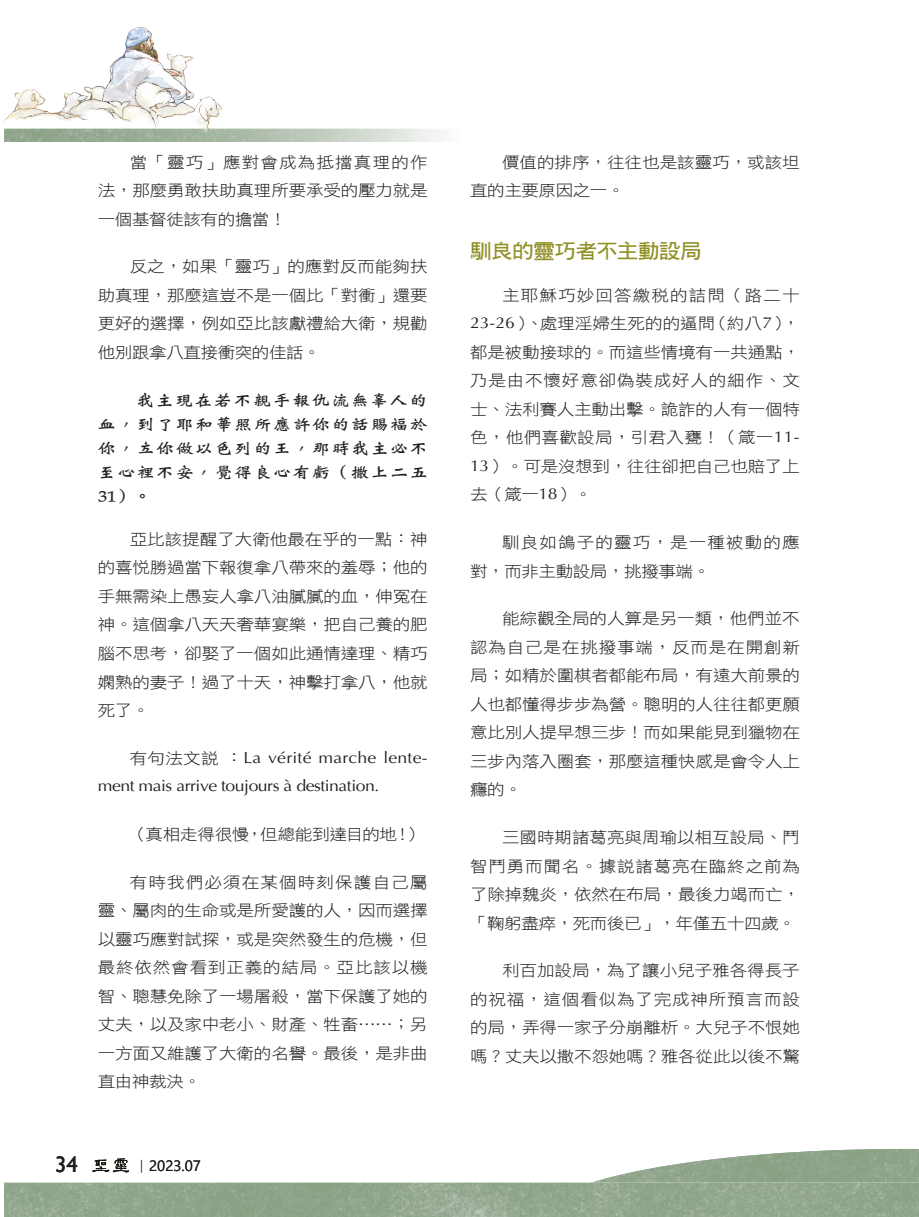
<style>
.page{position:relative;width:919px;height:1217px;background:#fff}
.page>*{position:absolute;margin:0;border:0;box-sizing:border-box;transform-origin:0 0}
.t1{font:22.5px "Gill Sans";color:#231f20}
.大標{font:20.25px "DF Hei W7 WIN BF";letter-spacing:-.035em;color:#919129;scale:1.08 1}
.Normal經文{font:16.2px/24px "DF Wei Bei W7 WINP BF";letter-spacing:.08em;color:#231f20;text-align:justify;scale:1.11 1}
.t2{font:15.75px/28.5px "DF Hei W3 WIN BF";letter-spacing:-.01em;color:#231f20;text-align:justify;scale:1.11 1}
.t3{font:15.75px/28.5px "Optima";letter-spacing:-.025em;color:#231f20;scale:1.11 1}
.t4{font:15.75px/28.5px "DF Hei W3 WIN BF";letter-spacing:.065em;color:#231f20;scale:1.11 1}
.t5{font:15px "Segoe UI";color:#231f20}
.s1{font-family:"DF Hei W3 WIN BF"}
.s2{font-family:"Adobe Ming Std";font-weight:300}
.s3{font-family:"Optima"}
</style>
<div class="page">
<img style="left:597px;top:1148px;width:321px;height:33px">
<svg style="left:92px;top:1158px;width:37px;height:14px"></svg>
<img style="left:4px;top:1181px;width:914px;height:35px">
<img style="left:4px;top:27px;width:440px;height:114px">
<p class="t2" style="left:98px;top:148px;width:298px;text-indent:32px">當「靈巧」應對會成為抵擋真理的作法，那麼勇敢扶助真理所要承受的壓力就是一個基督徒該有的擔當！</p>
<p class="t2" style="left:98px;top:252px;width:298px;text-indent:32px">反之，如果「靈巧」的應對反而能夠扶助真理，那麼這豈不是一個比「對衝」還要更好的選擇，例如亞比該獻禮給大衛，規勸他別跟拿八直接衝突的佳話。</p>
<p class="Normal經文" style="left:98px;top:388px;width:298px;text-indent:38px">我主現在若不親手報仇流無辜人的血，到了耶和華照所應許你的話賜福於你，立你做以色列的王，那時我主必不至心裡不安，覺得良心有虧（撒上二五31）。</p>
<p class="t2" style="left:98px;top:525px;width:298px;text-indent:32px">亞比該提醒了大衛他最在乎的一點：神的喜悅勝過當下報復拿八帶來的羞辱；他的手無需染上愚妄人拿八油膩膩的血，伸冤在神。這個拿八天天奢華宴樂，把自己養的肥腦不思考，卻娶了一個如此通情達理、精巧嫻熟的妻子！過了十天，神擊打拿八，他就死了。</p>
<p class="t3" style="left:98px;top:743px;width:298px;text-indent:32px"><span class="s1">有句法文說：</span>La vérité marche lente&shy;ment mais arrive toujours à destination.</p>
<p class="t2" style="left:130px;top:819px;width:266px">（真相走得很慢，但總能到達目的地！）</p>
<p class="t2" style="left:98px;top:867px;width:298px;text-indent:32px">有時我們必須在某個時刻保護自己屬靈、屬肉的生命或是所愛護的人，因而選擇以靈巧應對試探，或是突然發生的危機，但最終依然會看到正義的結局。亞比該以機智、聰慧免除了一場屠殺，當下保護了她的丈夫，以及家中老小、財產、牲畜……；另一方面又維護了大衛的名譽。最後，是非曲直由神裁決。</p>
<p class="t1" style="left:55px;top:1150px;width:24px">34</p>
<p class="t5" style="left:134px;top:1151px;width:68px"><span class="s2">｜</span>2023.07</p>
<p class="t2" style="left:470px;top:148px;width:298px;text-indent:32px">價值的排序，往往也是該靈巧，或該坦直的主要原因之一。</p>
<p class="大標" style="left:470px;top:241px;width:216px">馴良的靈巧者不主動設局</p>
<p class="t2" style="left:470px;top:281px;width:298px;text-indent:32px">主耶穌巧妙回答繳稅的詰問（路二十<span class="s3">23-26</span>）、處理淫婦生死的的逼問（約八<span class="s3">7</span>），都是被動接球的。而這些情境有一共通點，乃是由不懷好意卻偽裝成好人的細作、文士、法利賽人主動出擊。詭詐的人有一個特色，他們喜歡設局，引君入甕！（箴一<span class="s3">11- 13</span>）。可是沒想到，往往卻把自己也賠了上去（箴一<span class="s3">18</span>）。</p>
<p class="t4" style="left:470px;top:528px;width:298px;text-indent:32px">馴良如鴿子的靈巧，是一種被動的應對，而非主動設局，挑撥事端。</p>
<p class="t2" style="left:470px;top:604px;width:298px;text-indent:32px">能綜觀全局的人算是另一類，他們並不認為自己是在挑撥事端，反而是在開創新局；如精於圍棋者都能布局，有遠大前景的人也都懂得步步為營。聰明的人往往都更願意比別人提早想三步！而如果能見到獵物在三步內落入圈套，那麼這種快感是會令人上癮的。</p>
<p class="t2" style="left:470px;top:822px;width:298px;text-indent:32px">三國時期諸葛亮與周瑜以相互設局、鬥智鬥勇而聞名。據說諸葛亮在臨終之前為了除掉魏炎，依然在布局，最後力竭而亡，「鞠躬盡瘁，死而後已」，年僅五十四歲。</p>
<p class="t2" style="left:470px;top:956px;width:298px;text-indent:32px">利百加設局，為了讓小兒子雅各得長子的祝福，這個看似為了完成神所預言而設的局，弄得一家子分崩離析。大兒子不恨她嗎？丈夫以撒不怨她嗎？雅各從此以後不驚</p>
</div>
